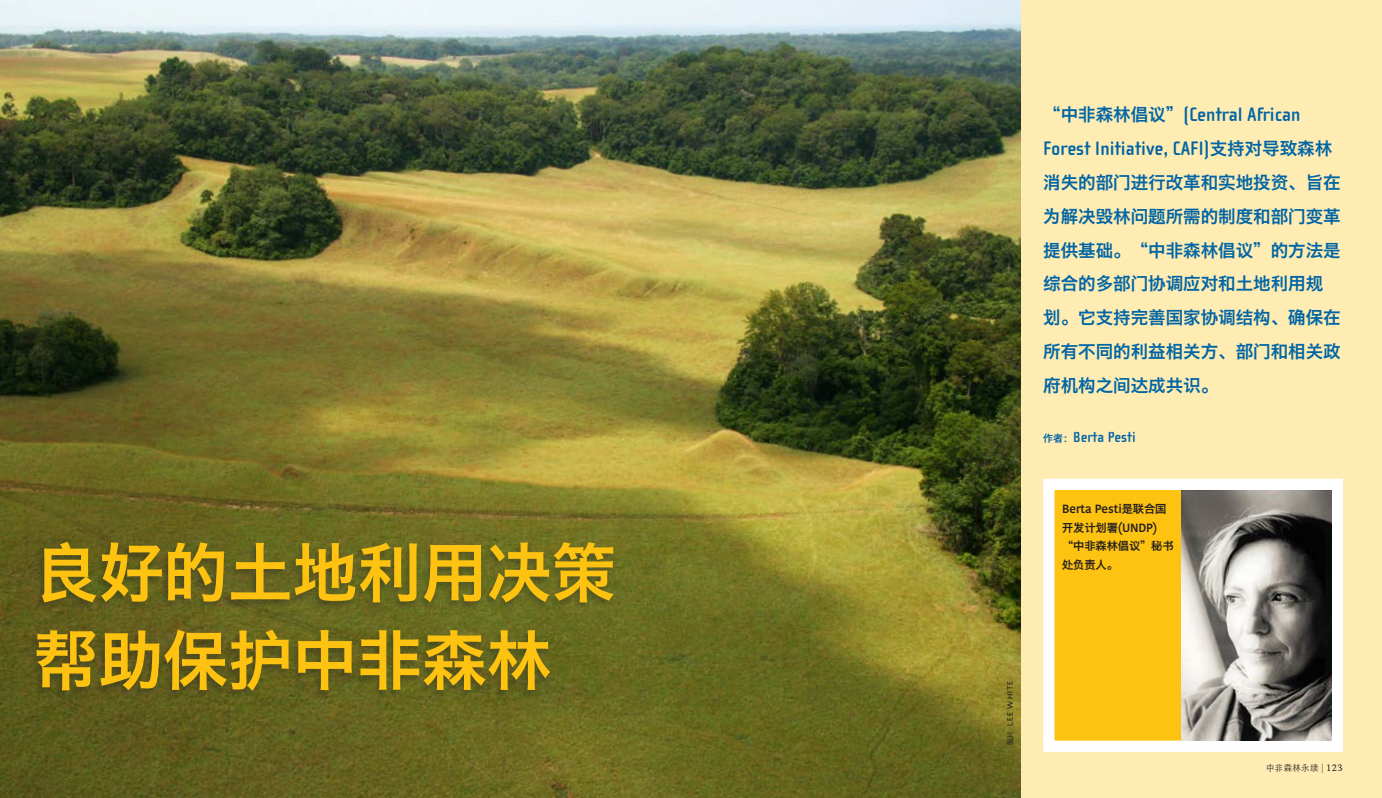
<style>
.page{position:relative;width:1382px;height:798px;background:#fff}
.page>*{position:absolute;margin:0;border:0;box-sizing:border-box;transform-origin:0 0}
.CN_Hoofdkop_rood{font:64.75px/87.6px "Hiragino Sans GB W6";color:#fec210}
.CN_intro{font:700 20px/33.8px "Cholla Sans";color:#0065a4}
.CN_intro-2{font:17.5px/33.8px "Hiragino Sans GB W6";color:#0065a4}
.heading{font:700 15px "Cholla Sans";color:#0065a4}
.CN_Kader{font:600 11.88px/18.8px "Kohinoor Devanagari";letter-spacing:-.01em;color:#231f20}
.CN_Kader-2{font:11.25px/18.8px "Hiragino Sans GB W6";letter-spacing:-.01em;color:#231f20}
.t1{font:300 8.75px "ST Heiti TC";letter-spacing:.06em;color:#231f20;scale:.95 1}
.fotocredit{font:8.12px "DTL Caspari T";letter-spacing:.14em;color:#231f20}
.s1{font-family:"Hiragino Sans GB W6";font-weight:400;font-size:17.5px}
.s2{font-family:"Hiragino Sans GB W6";font-weight:400;font-size:10px}
.s3{font-family:"Hiragino Sans GB W6";font-weight:400;font-size:11.25px}
.s4{font-family:"Sim Hei";font-size:6.88px}
.s5{font-family:"DTL Documenta ST";font-weight:400;font-size:9.38px}
.s6{font-family:"DTL Documenta T";font-weight:400;font-size:9.38px}
</style>
<div class="page">
<div style="left:691px;top:0;width:691px;height:797px;background:#ffecb3"></div>
<img style="left:0;top:0;width:1020px;height:797px">
<div style="left:1043px;top:478px;width:300px;height:273px;background:#fec210;border:11px solid #fff"></div>
<img style="left:1181px;top:490px;width:151px;height:250px">
<div style="left:28px;top:540px;width:589px;height:161px;background:#231f20;opacity:.36"></div>
<p class="CN_Hoofdkop_rood" style="left:34px;top:526px;width:584px">良好的土地利用决策帮助保护中非森林</p>
<p class="CN_intro" style="left:1043px;top:98px;width:291px"><span class="s1">“中非森林倡议”</span>(Central African<br>Forest Initiative, CAFI)<span class="s1">支持对导致森林</span></p>
<p class="CN_intro-2" style="left:1043px;top:165px;width:299px">消失的部门进行改革和实地投资、旨在为解决毁林问题所需的制度和部门变革提供基础。“中非森林倡议”的方法是综合的多部门协调应对和土地利用规划。它支持完善国家协调结构、确保在所有不同的利益相关方、部门和相关政府机构之间达成共识。</p>
<p class="heading" style="left:1043px;top:429px;width:94px"><span class="s2">作者：</span>Berta Pesti</p>
<p class="CN_Kader" style="left:1062px;top:499px;width:106px">Berta Pesti<span class="s3">是联合国开发计划署</span>(UNDP)</p>
<p class="CN_Kader-2" style="left:1062px;top:536px;width:113px">“中非森林倡议”秘书处负责人。</p>
<p class="fotocredit" style="left:1005px;top:744px;width:66px;rotate:-90deg"><span class="s4">图片</span> LEE WHITE</p>
<p class="t1" style="left:1266px;top:760px;width:83px">中非森林永续 <span class="s5">|</span> <span class="s6">123</span></p>
</div>
